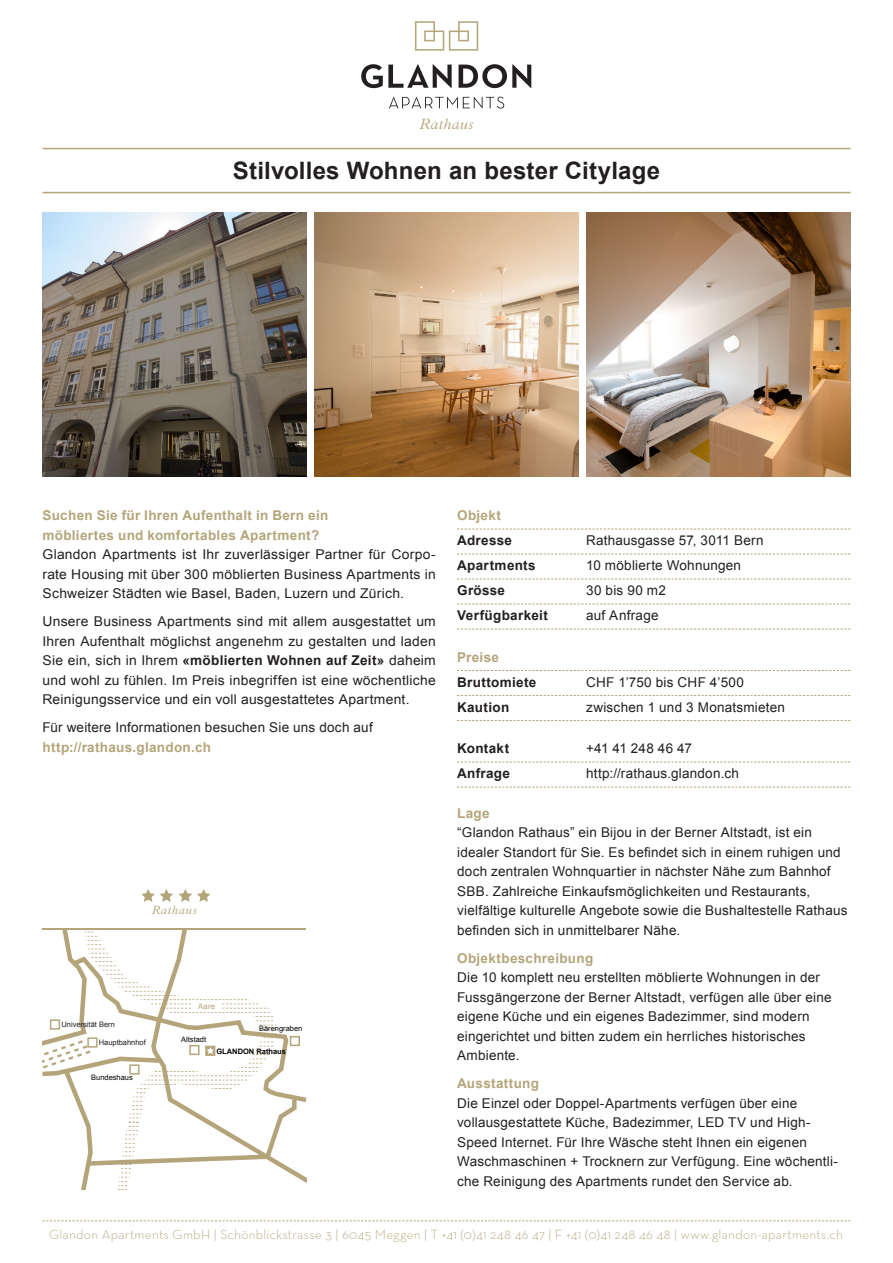
<style>
.page{position:relative;width:893px;height:1263px;background:#fff}
.page>*{position:absolute;margin:0;border:0;box-sizing:border-box;transform-origin:0 0}
.t1{font:700 24px "Arial";letter-spacing:.01em;color:#231f20}
.t2{font:italic 300 15px "Plantin MT Std";letter-spacing:.035em;color:#b4a57a}
.t3{font:13.5px/19.5px "Arial";letter-spacing:.015em;color:#231f20}
.t4{font:700 13.5px/19.5px "Arial";letter-spacing:.025em;color:#b4a57a}
.t5{font:300 13.5px "Neutraface Text";letter-spacing:.02em;color:#b4a57a}
.t6{font:700 13.5px "Arial";letter-spacing:.025em;color:#231f20}
.t7{font:13.5px "Arial";letter-spacing:-.01em;color:#231f20}
.t8{font:italic 300 12px "Plantin MT Std";letter-spacing:.06em;color:#b4a47a}
.t9{font:7.8px "Arial";color:#b4a47a}
.t10{font:7.5px "Arial";color:#050504}
.t11{font:7.5px "Arial";color:#231f20}
.t12{font:700 7.5px "Arial";color:#050504}
.s1{font-weight:700}
.s2{font-weight:700;color:#b4a57a}
</style>
<div class="page">
<svg style="left:415px;top:21px;width:63px;height:30px"></svg>
<svg style="left:361px;top:64px;width:91px;height:24px"></svg>
<svg style="left:459px;top:64px;width:72px;height:24px"></svg>
<svg style="left:389px;top:97px;width:115px;height:12px"></svg>
<img style="left:43px;top:213px;width:263px;height:263px">
<img style="left:315px;top:213px;width:263px;height:263px">
<img style="left:587px;top:213px;width:263px;height:263px">
<svg style="left:43px;top:1220px;width:807px;height:1px"></svg>
<hr style="left:43px;top:148px;width:807px;height:1px;background:#b4a57a">
<hr style="left:43px;top:192px;width:807px;height:1px;background:#b4a57a">
<svg style="left:43px;top:929px;width:263px;height:261px"></svg>
<div style="left:192px;top:1001px;width:30px;height:9px;background:#fff"></div>
<hr style="left:43px;top:928px;width:263px;height:1px;background:#b4a47a">
<svg style="left:141px;top:889px;width:32px;height:13px"></svg>
<svg style="left:179px;top:889px;width:31px;height:13px"></svg>
<svg style="left:457px;top:529px;width:393px;height:1px"></svg>
<svg style="left:457px;top:554px;width:393px;height:1px"></svg>
<svg style="left:457px;top:579px;width:393px;height:1px"></svg>
<svg style="left:457px;top:604px;width:393px;height:1px"></svg>
<svg style="left:457px;top:629px;width:393px;height:1px"></svg>
<svg style="left:457px;top:670px;width:393px;height:1px"></svg>
<svg style="left:457px;top:695px;width:393px;height:1px"></svg>
<svg style="left:457px;top:720px;width:393px;height:1px"></svg>
<svg style="left:457px;top:762px;width:393px;height:1px"></svg>
<svg style="left:457px;top:787px;width:393px;height:1px"></svg>
<p class="t2" style="left:420px;top:116px;width:55px">Rathaus</p>
<p class="t1" style="left:233px;top:155px;width:429px">Stilvolles Wohnen an bester Citylage</p>
<p class="t4" style="left:43px;top:506px;width:287px">Suchen Sie für Ihren Aufenthalt in Bern ein möbliertes und komfortables Apartment?</p>
<p class="t3" style="left:43px;top:545px;width:395px;text-align:justify">Glandon Apartments ist Ihr zuverlässiger Partner für Corpo&shy;rate Housing mit über 300 möblierten Business Apartments in Schweizer Städten wie Basel, Baden, Luzern und Zürich.</p>
<p class="t3" style="left:43px;top:612px;width:395px;text-align:justify">Unsere Business Apartments sind mit allem ausgestattet um Ihren Aufenthalt möglichst angenehm zu gestalten und laden Sie ein, sich in Ihrem <span class="s1">«möblierten Wohnen auf Zeit»</span> daheim und wohl zu fühlen. Im Preis inbegriffen ist eine wöchentliche Reinigungsservice und ein voll ausgestattetes Apartment.</p>
<p class="t3" style="left:43px;top:718px;width:332px">Für weitere Informationen besuchen Sie uns doch auf</p>
<p class="t4" style="left:43px;top:738px;width:170px">http://rathaus.glandon.ch</p>
<p class="t8" style="left:152px;top:903px;width:47px">Rathaus</p>
<p class="t11" style="left:62px;top:1019px;width:55px">Universität Bern</p>
<p class="t11" style="left:99px;top:1038px;width:49px">Hauptbahnhof</p>
<p class="t10" style="left:91px;top:1073px;width:43px">Bundeshaus</p>
<p class="t9" style="left:198px;top:1001px;width:18px">Aare</p>
<p class="t10" style="left:181px;top:1034px;width:27px">Altstadt</p>
<p class="t10" style="left:259px;top:1023px;width:45px">Bärengraben</p>
<p class="t12" style="left:216px;top:1046px;width:71px">GLANDON Rathaus</p>
<p class="t4" style="left:457px;top:506px;width:45px">Objekt</p>
<p class="t6" style="left:457px;top:531px;width:56px">Adresse</p>
<p class="t3" style="left:586px;top:531px;width:179px">Rathausgasse 57, 3011 Bern</p>
<p class="t6" style="left:457px;top:556px;width:80px">Apartments</p>
<p class="t3" style="left:586px;top:556px;width:156px">10 möblierte Wohnungen</p>
<p class="t6" style="left:457px;top:581px;width:50px">Grösse</p>
<p class="t3" style="left:586px;top:581px;width:81px">30 bis 90 m2</p>
<p class="t6" style="left:457px;top:606px;width:92px">Verfügbarkeit</p>
<p class="t3" style="left:586px;top:606px;width:74px">auf Anfrage</p>
<p class="t4" style="left:457px;top:648px;width:43px">Preise</p>
<p class="t6" style="left:457px;top:673px;width:81px">Bruttomiete</p>
<p class="t3" style="left:586px;top:672px;width:159px">CHF 1’750 bis CHF 4’500</p>
<p class="t6" style="left:457px;top:698px;width:54px">Kaution</p>
<p class="t3" style="left:586px;top:697px;width:200px">zwischen 1 und 3 Monatsmieten</p>
<p class="t6" style="left:457px;top:739px;width:54px">Kontakt</p>
<p class="t7" style="left:586px;top:740px;width:107px">+41 41 248 46 47</p>
<p class="t6" style="left:457px;top:764px;width:54px">Anfrage</p>
<p class="t3" style="left:586px;top:764px;width:154px">http://rathaus.glandon.ch</p>
<p class="t4" style="left:457px;top:804px;width:34px">Lage</p>
<p class="t3" style="left:457px;top:823px;width:392px">“Glandon Rathaus” ein Bijou in der Berner Altstadt, ist ein idealer Standort für Sie. Es befindet sich in einem ruhigen und doch zentralen Wohnquartier in nächster Nähe zum Bahnhof SBB. Zahlreiche Einkaufsmöglichkeiten und Restaurants, vielfältige kulturelle Angebote sowie die Bushaltestelle Rathaus befinden sich in unmittelbarer Nähe.</p>
<p class="t3" style="left:457px;top:948px;width:376px"><span class="s2">Objektbeschreibung<br></span>Die 10 komplett neu erstellten möblierte Wohnungen in der Fussgängerzone der Berner Altstadt, verfügen alle über eine eigene Küche und ein eigenes Badezimmer, sind modern eingerichtet und bitten zudem ein herrliches historisches Ambiente.</p>
<p class="t4" style="left:457px;top:1074px;width:83px">Ausstattung</p>
<p class="t3" style="left:457px;top:1093px;width:382px">Die Einzel oder Doppel-Apartments verfügen über eine vollausgestattete Küche, Badezimmer, LED TV und High-Speed Internet. Für Ihre Wäsche steht Ihnen ein eigenen Waschmaschinen + Trocknern zur Verfügung. Eine wöchentli&shy;che Reinigung des Apartments rundet den Service ab.</p>
<p class="t5" style="left:49px;top:1225px;width:795px">Glandon Apartments GmbH | Schönblickstrasse 3 | 6045 Meggen | T +41 (0)41 248 46 47 | F +41 (0)41 248 46 48 | www.glandon-apartments.ch</p>
</div>
